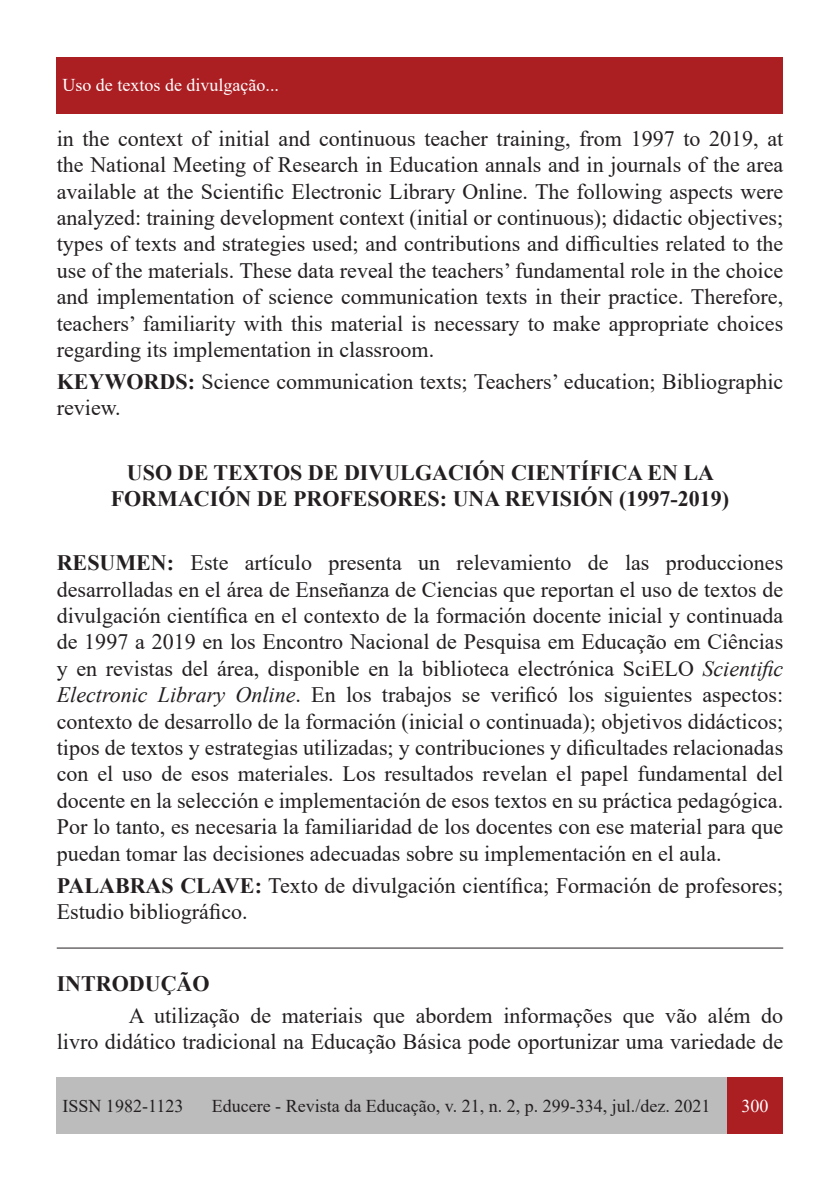
<style>
.page{position:relative;width:840px;height:1191px;background:#fff}
.page>*{position:absolute;margin:0;border:0;box-sizing:border-box;transform-origin:0 0}
.t1{font:22px/26.4px "Times New Roman";color:#231f20;text-align:justify}
.t2{font:700 22px/26.4px "Times New Roman";color:#231f20;text-align:center}
.t3{font:18px "Times New Roman";color:#231f20}
.t4{font:18px "Times New Roman";color:#fff}
.s1{font-weight:700}
.s2{font-style:italic}
</style>
<div class="page">
<div style="left:57px;top:57px;width:725px;height:56px;background:#ab1e22"></div>
<div style="left:726px;top:1077px;width:56px;height:57px;background:#ab1e22"></div>
<div style="left:196px;top:1077px;width:530px;height:57px;background:#bcbcbc"></div>
<div style="left:57px;top:1077px;width:139px;height:57px;background:#bcbcbc"></div>
<hr style="left:57px;top:947px;width:725px;height:1px;background:#231f20">
<p class="t4" style="left:62px;top:73px;width:218px">Uso de textos de divulgação...</p>
<p class="t1" style="left:57px;top:124px;width:727px">in the context of initial and continuous teacher training, from 1997 to 2019, at the National Meeting of Research in Education annals and in journals of the area available at the Scientific Electronic Library Online. The following aspects were analyzed: training development context (initial or continuous); didactic objectives; types of texts and strategies used; and contributions and difficulties related to the use of the materials. These data reveal the teachers’ fundamental role in the choice and implementation of science communication texts in their practice. Therefore, teachers’ familiarity with this material is necessary to make appropriate choices regarding its implementation in classroom.</p>
<p class="t1" style="left:57px;top:368px;width:727px"><span class="s1">KEYWORDS:</span> Science communication texts; Teachers’ education; Bibliographic review.</p>
<p class="t2" style="left:111px;top:458px;width:619px">USO DE TEXTOS DE DIVULGACIÓN CIENTÍFICA EN LA<br>FORMACIÓN DE PROFESORES: UNA REVISIÓN (1997-2019)</p>
<p class="t1" style="left:57px;top:549px;width:727px"><span class="s1">RESUMEN:</span> Este artículo presenta un relevamiento de las producciones desarrolladas en el área de Enseñanza de Ciencias que reportan el uso de textos de divulgación científica en el contexto de la formación docente inicial y continuada de 1997 a 2019 en los Encontro Nacional de Pesquisa em Educação em Ciências y en revistas del área, disponible en la biblioteca electrónica SciELO <span class="s2">Scientific Electronic Library Online</span>. En los trabajos se verificó los siguientes aspectos: contexto de desarrollo de la formación (inicial o continuada); objetivos didácticos; tipos de textos y estrategias utilizadas; y contribuciones y dificultades relacionadas con el uso de esos materiales. Los resultados revelan el papel fundamental del docente en la selección e implementación de esos textos en su práctica pedagógica.<br>Por lo tanto, es necesaria la familiaridad de los docentes con ese material para que puedan tomar las decisiones adecuadas sobre su implementación en el aula.</p>
<p class="t1" style="left:57px;top:871px;width:727px"><span class="s1">PALABRAS CLAVE:</span> Texto de divulgación científica; Formación de profesores;<br>Estudio bibliográfico.</p>
<p class="t2" style="left:57px;top:969px;width:154px">INTRODUÇÃO</p>
<p class="t1" style="left:57px;top:1001px;width:727px;text-align:right">A utilização de materiais que abordem informações que vão além do<br>livro didático tradicional na Educação Básica pode oportunizar uma variedade de</p>
<p class="t3" style="left:62px;top:1093px;width:122px">ISSN 1982-1123</p>
<p class="t3" style="left:212px;top:1093px;width:500px">Educere - Revista da Educação, v. 21, n. 2, p. 299-334, jul./dez. 2021</p>
<p class="t4" style="left:741px;top:1093px;width:28px">300</p>
</div>
